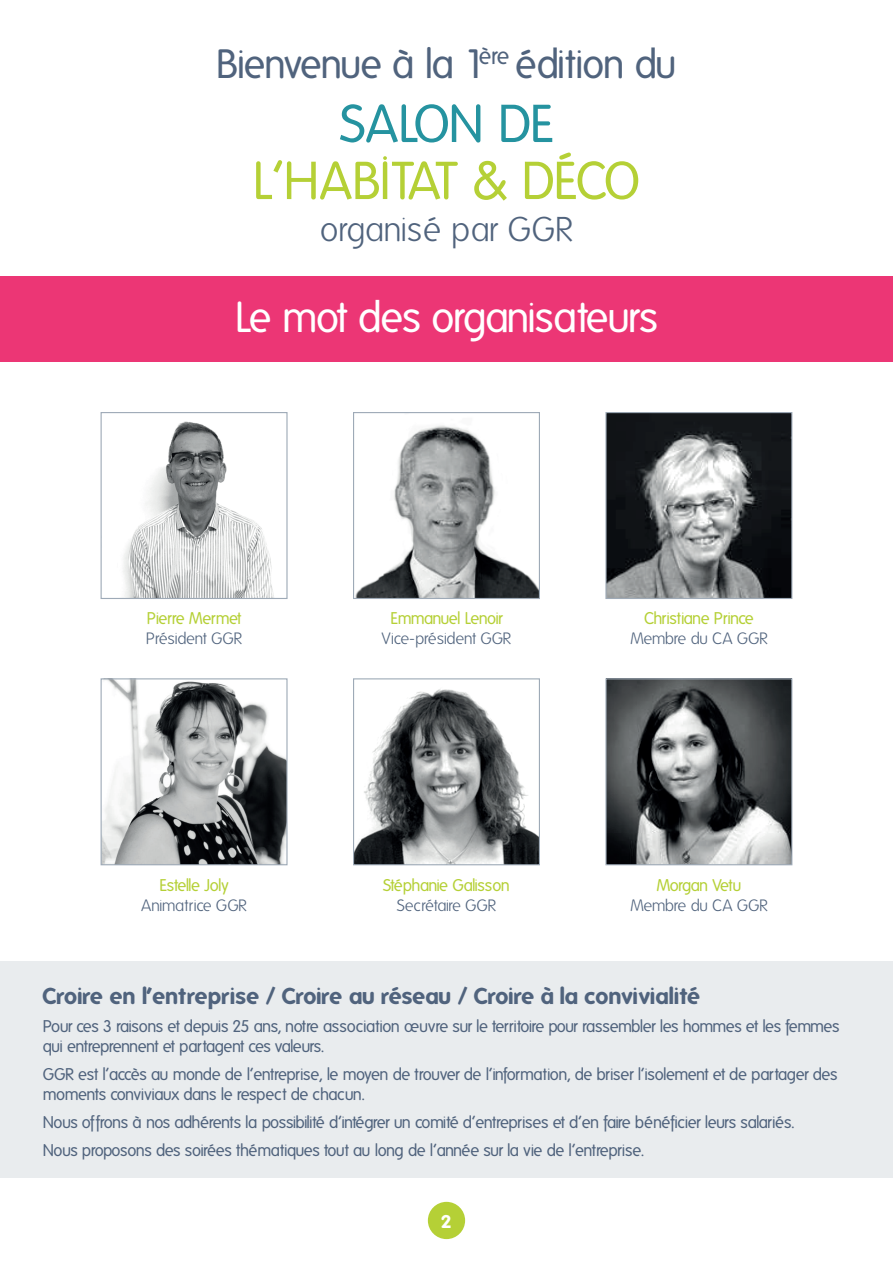
<style>
.page{position:relative;width:893px;height:1263px;background:#fff}
.page>*{position:absolute;margin:0;border:0;box-sizing:border-box;transform-origin:0 0}
.t1{font:51.75px "Folks";letter-spacing:-.015em;color:#b5d036}
.t2{font:51.75px "Folks";letter-spacing:-.01em;color:#2593a0}
.t3{font:42px "Folks";letter-spacing:-.03em;color:#fff}
.t4{font:39.9px "Folks";letter-spacing:-.035em;color:#50637d}
.t5{font:300 34.5px "Folks";letter-spacing:-.02em;color:#50637d}
.t6{font:700 22.5px "Folks";color:#50637d}
.t7{font:700 18px "Folks";color:#fff}
.t8{font:16.5px/19.8px "Folks";letter-spacing:-.03em;color:#50637d}
.t9{font:300 16.5px "Folks";letter-spacing:-.03em;color:#50637d}
.t10{font:16.5px "Folks";letter-spacing:-.035em;color:#b5d036}
</style>
<div class="page">
<div style="left:428px;top:1202px;width:37px;height:37px;background:#b5d036;border-radius:50%"></div>
<hr style="left:892px;top:0;width:1px;height:85px;background:#ec3675">
<div style="left:0;top:961px;width:893px;height:217px;background:#e9ecee"></div>
<img style="left:123px;top:421px;width:151px;height:176px">
<div style="left:101px;top:412px;width:187px;height:187px;border:1px solid #9eaab7"></div>
<img style="left:355px;top:425px;width:183px;height:172px">
<div style="left:353px;top:412px;width:187px;height:187px;border:1px solid #9eaab7"></div>
<img style="left:607px;top:414px;width:183px;height:183px">
<div style="left:605px;top:412px;width:187px;height:187px;border:1px solid #9eaab7"></div>
<img style="left:103px;top:680px;width:183px;height:183px">
<div style="left:101px;top:678px;width:187px;height:187px;border:1px solid #9eaab7"></div>
<img style="left:355px;top:689px;width:183px;height:174px">
<div style="left:353px;top:678px;width:187px;height:187px;border:1px solid #9eaab7"></div>
<img style="left:607px;top:680px;width:183px;height:183px">
<div style="left:605px;top:678px;width:187px;height:187px;border:1px solid #9eaab7"></div>
<div style="left:0;top:276px;width:892px;height:85px;background:#ec3675"></div>
<h3 class="t4" style="left:216px;top:42px;width:462px">Bienvenue à la 1<sup>ère</sup> édition du</h3>
<h1 class="t2" style="left:340px;top:96px;width:185px">Salon de</h1>
<h1 class="t1" style="left:253px;top:153px;width:389px">l’habitat &amp; dÉco</h1>
<h3 class="t5" style="left:320px;top:211px;width:255px">organisé par GGR</h3>
<h2 class="t3" style="left:235px;top:294px;width:424px">Le mot des organisateurs</h2>
<p class="t10" style="left:147px;top:610px;width:96px">Pierre Mermet</p>
<p class="t9" style="left:146px;top:630px;width:98px">Président GGR</p>
<p class="t10" style="left:159px;top:876px;width:71px">Estelle Joly</p>
<p class="t9" style="left:141px;top:896px;width:107px">Animatrice GGR</p>
<p class="t10" style="left:390px;top:610px;width:114px">Emmanuel Lenoir</p>
<p class="t9" style="left:382px;top:630px;width:131px">Vice-président GGR</p>
<p class="t10" style="left:383px;top:876px;width:128px">Stéphanie Galisson</p>
<p class="t9" style="left:397px;top:896px;width:101px">Secrétaire GGR</p>
<p class="t10" style="left:644px;top:610px;width:111px">Christiane Prince</p>
<p class="t9" style="left:630px;top:630px;width:139px">Membre du CA GGR</p>
<p class="t10" style="left:656px;top:876px;width:87px">Morgan Vetu</p>
<p class="t9" style="left:630px;top:896px;width:139px">Membre du CA GGR</p>
<h3 class="t6" style="left:43px;top:982px;width:658px">Croire en l’entreprise / Croire au réseau / Croire à la convivialité</h3>
<p class="t8" style="left:43px;top:1016px;width:798px">Pour ces 3 raisons et depuis 25 ans, notre association œuvre sur le territoire pour rassembler les hommes et les femmes qui entreprennent et partagent ces valeurs.</p>
<p class="t8" style="left:43px;top:1064px;width:796px">GGR est l’accès au monde de l’entreprise, le moyen de trouver de l’information, de briser l’isolement et de partager des moments conviviaux dans le respect de chacun.</p>
<p class="t8" style="left:43px;top:1108px;width:753px;line-height:28.3px">Nous offrons à nos adhérents la possibilité d’intégrer un comité d’entreprises et d’en faire bénéficier leurs salariés.<br>Nous proposons des soirées thématiques tout au long de l’année sur la vie de l’entreprise.</p>
<p class="t7" style="left:441px;top:1211px;width:12px">2</p>
</div>
